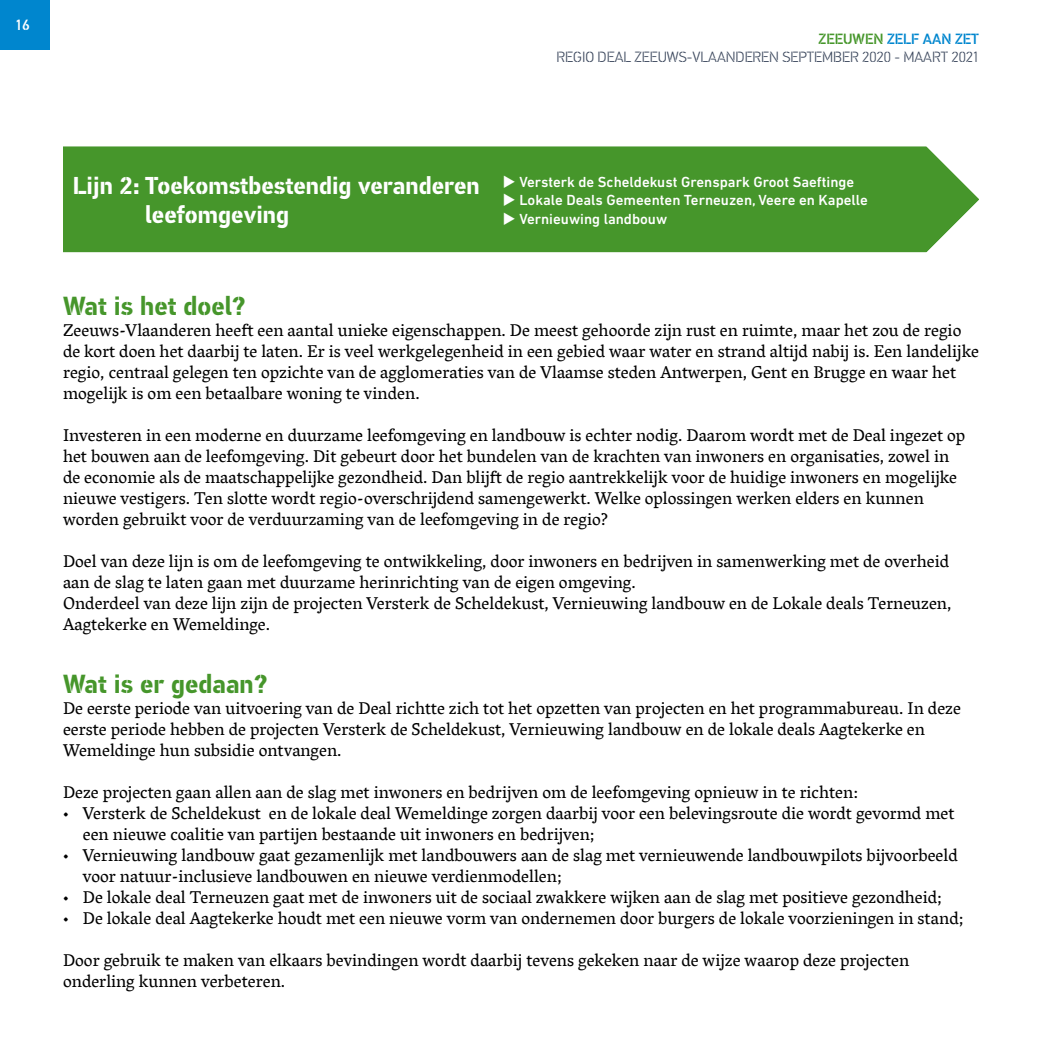
<style>
.page{position:relative;width:1042px;height:1042px;background:#fff}
.page>*{position:absolute;margin:0;border:0;box-sizing:border-box;transform-origin:0 0}
.t1{font:700 26.25px "PF Din Stencil";color:#46962b}
.t2{font:700 24.5px/29.4px "PF Din Stencil";color:#fff}
.t3{font:17.5px/21px "Vesper Pro";color:#000}
.t4{font:500 14.88px "DIN Next LT Pro";color:#fff}
.t5{font:300 14.88px/17.8px "PF Din Stencil";color:#3d495e;text-align:right}
.t6{font:500 14.88px "PF Din Stencil";color:#fff}
.s1{font-weight:500;color:#46962b}
.s2{font-weight:500;color:#0086ce}
</style>
<div class="page">
<div style="left:63px;top:147px;width:916px;height:105px;background:#46962b"></div>
<div style="left:0;top:0;width:50px;height:50px;background:#0086ce"></div>
<p class="t6" style="left:16px;top:16px;width:15px">16</p>
<p class="t5" style="left:556px;top:31px;width:424px"><span class="s1">ZEEUWEN</span> <span class="s2">ZELF AAN ZET<br></span>REGIO DEAL ZEEUWS-VLAANDEREN SEPTEMBER 2020 - MAART 2021</p>
<h2 class="t2" style="left:145px;top:171px;width:336px;text-indent:-72px">Lijn 2: Toekomstbestendig veranderen leefomgeving</h2>
<p class="t4" style="left:503px;top:173px;width:353px">◆ Versterk de Scheldekust Grenspark Groot Saeftinge</p>
<p class="t4" style="left:503px;top:191px;width:367px">◆ Lokale Deals Gemeenten Terneuzen, Veere en Kapelle</p>
<p class="t4" style="left:503px;top:210px;width:166px">◆ Vernieuwing landbouw</p>
<h1 class="t1" style="left:63px;top:290px;width:184px">Wat is het doel?</h1>
<p class="t3" style="left:63px;top:319px;width:917px">Zeeuws-Vlaanderen heeft een aantal unieke eigenschappen. De meest gehoorde zijn rust en ruimte, maar het zou de regio de kort doen het daarbij te laten. Er is veel werkgelegenheid in een gebied waar water en strand altijd nabij is. Een landelijke regio, centraal gelegen ten opzichte van de agglomeraties van de Vlaamse steden Antwerpen, Gent en Brugge en waar het mogelijk is om een betaalbare woning te vinden.</p>
<p class="t3" style="left:63px;top:424px;width:904px">Investeren in een moderne en duurzame leefomgeving en landbouw is echter nodig. Daarom wordt met de Deal ingezet op het bouwen aan de leefomgeving. Dit gebeurt door het bundelen van de krachten van inwoners en organisaties, zowel in de economie als de maatschappelijke gezondheid. Dan blijft de regio aantrekkelijk voor de huidige inwoners en mogelijke nieuwe vestigers. Ten slotte wordt regio-overschrijdend samengewerkt. Welke oplossingen werken elders en kunnen worden gebruikt voor de verduurzaming van de leefomgeving in de regio?</p>
<p class="t3" style="left:63px;top:550px;width:890px">Doel van deze lijn is om de leefomgeving te ontwikkeling, door inwoners en bedrijven in samenwerking met de overheid aan de slag te laten gaan met duurzame herinrichting van de eigen omgeving.<br>Onderdeel van deze lijn zijn de projecten Versterk de Scheldekust, Vernieuwing landbouw en de Lokale deals Terneuzen, Aagtekerke en Wemeldinge.</p>
<h1 class="t1" style="left:63px;top:668px;width:206px">Wat is er gedaan?</h1>
<p class="t3" style="left:63px;top:697px;width:899px">De eerste periode van uitvoering van de Deal richtte zich tot het opzetten van projecten en het programmabureau. In deze eerste periode hebben de projecten Versterk de Scheldekust, Vernieuwing landbouw en de lokale deals Aagtekerke en<br>Wemeldinge hun subsidie ontvangen.</p>
<p class="t3" style="left:63px;top:781px;width:797px">Deze projecten gaan allen aan de slag met inwoners en bedrijven om de leefomgeving opnieuw in te richten:</p>
<p class="t3" style="left:83px;top:802px;width:873px;text-indent:-20px">• Versterk de Scheldekust en de lokale deal Wemeldinge zorgen daarbij voor een belevingsroute die wordt gevormd met een nieuwe coalitie van partijen bestaande uit inwoners en bedrijven;</p>
<p class="t3" style="left:83px;top:844px;width:876px;text-indent:-20px">• Vernieuwing landbouw gaat gezamenlijk met landbouwers aan de slag met vernieuwende landbouwpilots bijvoorbeeld voor natuur-inclusieve landbouwen en nieuwe verdienmodellen;</p>
<p class="t3" style="left:63px;top:886px;width:880px">• De lokale deal Terneuzen gaat met de inwoners uit de sociaal zwakkere wijken aan de slag met positieve gezondheid;</p>
<p class="t3" style="left:63px;top:907px;width:902px">• De lokale deal Aagtekerke houdt met een nieuwe vorm van ondernemen door burgers de lokale voorzieningen in stand;</p>
<p class="t3" style="left:63px;top:949px;width:848px">Door gebruik te maken van elkaars bevindingen wordt daarbij tevens gekeken naar de wijze waarop deze projecten onderling kunnen verbeteren.</p>
</div>
